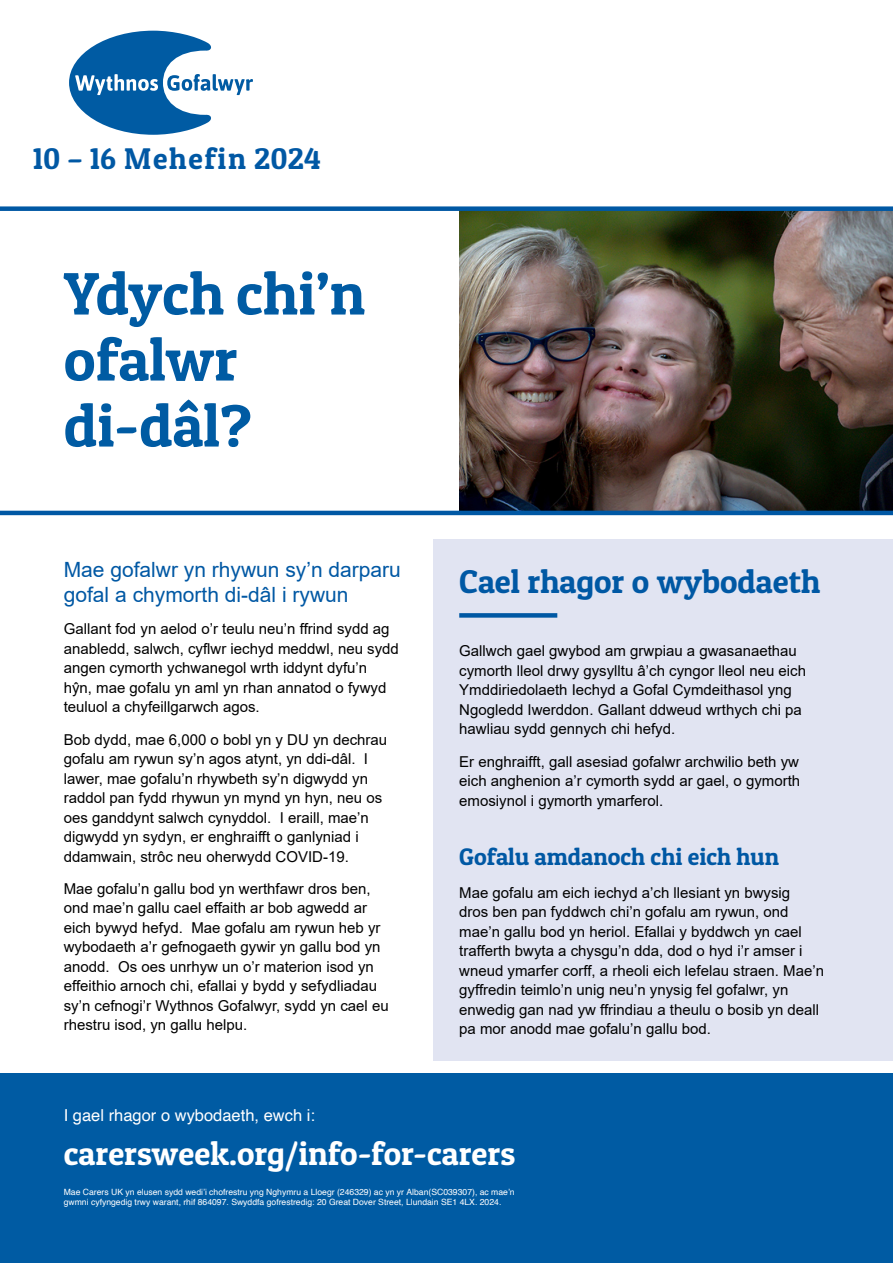
<style>
.page{position:relative;width:893px;height:1263px;background:#fff}
.page>*{position:absolute;margin:0;border:0;box-sizing:border-box;transform-origin:0 0}
.t1{font:60px/66px "Patua One";color:#005ba3}
.t2{font:33px "Patua One";color:#fff}
.t3{font:33px "Patua One";color:#0058a4}
.t4{font:30px "Patua One";letter-spacing:.055em;color:#0058a4}
.t5{font:24px "Patua One";color:#0058a4}
.t6{font:21px/25.2px "Arial";color:#0058a4}
.t7{font:16.5px "Helvetica";color:#fff}
.t8{font:15px/19.5px "Arial";color:#000}
.t9{font:8.55px/9.8px "Helvetica";color:#fff}
.s1{font-style:inherit}
.s2{font-family:"Helvetica LT Std"}
</style>
<div class="page">
<div style="left:434px;top:539px;width:459px;height:522px;background:#e1e4f2"></div>
<img style="left:0;top:206px;width:893px;height:309px">
<div style="left:459px;top:613px;width:98px;height:5px;background:#0058a4"></div>
<div style="left:0;top:1073px;width:893px;height:190px;background:#005ba3"></div>
<svg style="left:69px;top:31px;width:184px;height:104px"></svg>
<h3 class="t4" style="left:33px;top:140px;width:290px"><span class="s1">10</span> – 1<span class="s1">6</span> Mehefin 202<span class="s1">4</span></h3>
<h1 class="t1" style="left:64px;top:260px;width:303px">Ydych chi’n ofalwr di-dâl?</h1>
<h3 class="t6" style="left:64px;top:557px;width:339px">Mae gofalwr yn rhywun sy’n darparu gofal a chymorth di-dâl i rywun</h3>
<p class="t8" style="left:64px;top:619px;width:337px">Gallant fod yn aelod o’r teulu neu’n ffrind sydd ag anabledd, salwch, cyflwr iechyd meddwl, neu sydd angen cymorth ychwanegol wrth iddynt dyfu’n hŷn, mae gofalu yn aml yn rhan annatod o fywyd teuluol a chyfeillgarwch agos.</p>
<p class="t8" style="left:64px;top:729px;width:325px">Bob dydd, mae 6,000 o bobl yn y DU yn dechrau gofalu am rywun sy’n agos atynt, yn ddi-dâl. I lawer, mae gofalu’n rhywbeth sy’n digwydd yn raddol pan fydd rhywun yn mynd yn hyn, neu os oes ganddynt salwch cynyddol. I eraill, mae’n digwydd yn sydyn, er enghraifft o ganlyniad i ddamwain, strôc neu oherwydd COVID-19.</p>
<p class="t8" style="left:64px;top:879px;width:327px">Mae gofalu’n gallu bod yn werthfawr dros ben, ond mae’n gallu cael effaith ar bob agwedd ar eich bywyd hefyd. Mae gofalu am rywun heb yr wybodaeth a’r gefnogaeth gywir yn gallu bod yn anodd. Os oes unrhyw un o’r materion isod yn effeithio arnoch chi, efallai y bydd y sefydliadau sy’n cefnogi’r Wythnos Gofalwyr, sydd yn cael eu rhestru isod, yn gallu helpu.</p>
<h2 class="t3" style="left:459px;top:561px;width:362px">Cael rhagor o wybodaeth</h2>
<p class="t8" style="left:459px;top:641px;width:348px">Gallwch gael gwybod am grwpiau a gwasanaethau cymorth lleol drwy gysylltu â’ch cyngor lleol neu eich Ymddiriedolaeth Iechyd a Gofal Cymdeithasol yng Ngogledd Iwerddon. Gallant ddweud wrthych chi pa hawliau sydd gennych chi hefyd.</p>
<p class="t8" style="left:459px;top:751px;width:342px;text-align:justify">Er enghraifft, gall asesiad gofalwr archwilio beth yw eich anghenion a’r cymorth sydd ar gael, o gymorth emosiynol i gymorth ymarferol.</p>
<h3 class="t5" style="left:459px;top:842px;width:321px">Gofalu amdanoch chi eich hun</h3>
<p class="t8" style="left:459px;top:882px;width:366px">Mae gofalu am eich iechyd a’ch llesiant yn bwysig<br>dros ben pan fyddwch chi’n gofalu am rywun, ond mae’n gallu bod yn heriol. Efallai y byddwch yn cael trafferth bwyta a chysgu’n dda, dod o hyd i’r amser i wneud ymarfer corff, a rheoli eich lefelau straen. Mae’n gyffredin teimlo’n unig neu’n ynysig fel gofalwr, yn enwedig gan nad yw ffrindiau a theulu o bosib yn deall pa mor anodd mae gofalu’n gallu bod.</p>
<p class="t7" style="left:64px;top:1103px;width:253px">I gael rhagor o wybodaeth, ewch i:</p>
<h2 class="t2" style="left:64px;top:1133px;width:453px">carersweek.org/info-for-carers</h2>
<p class="t9" style="left:64px;top:1188px;width:452px">Mae Carers UK yn elusen sydd wedi’i chofrestru yng Nghymru a Lloegr (246329) ac yn yr Alban(SC039307), ac mae’n gwmni cyfyngedig trwy warant, rhif 864097. Swyddfa gofrestredig: 20 Great Dover Street, Llundain SE1 4LX. 202<span class="s2">4</span>.</p>
</div>
